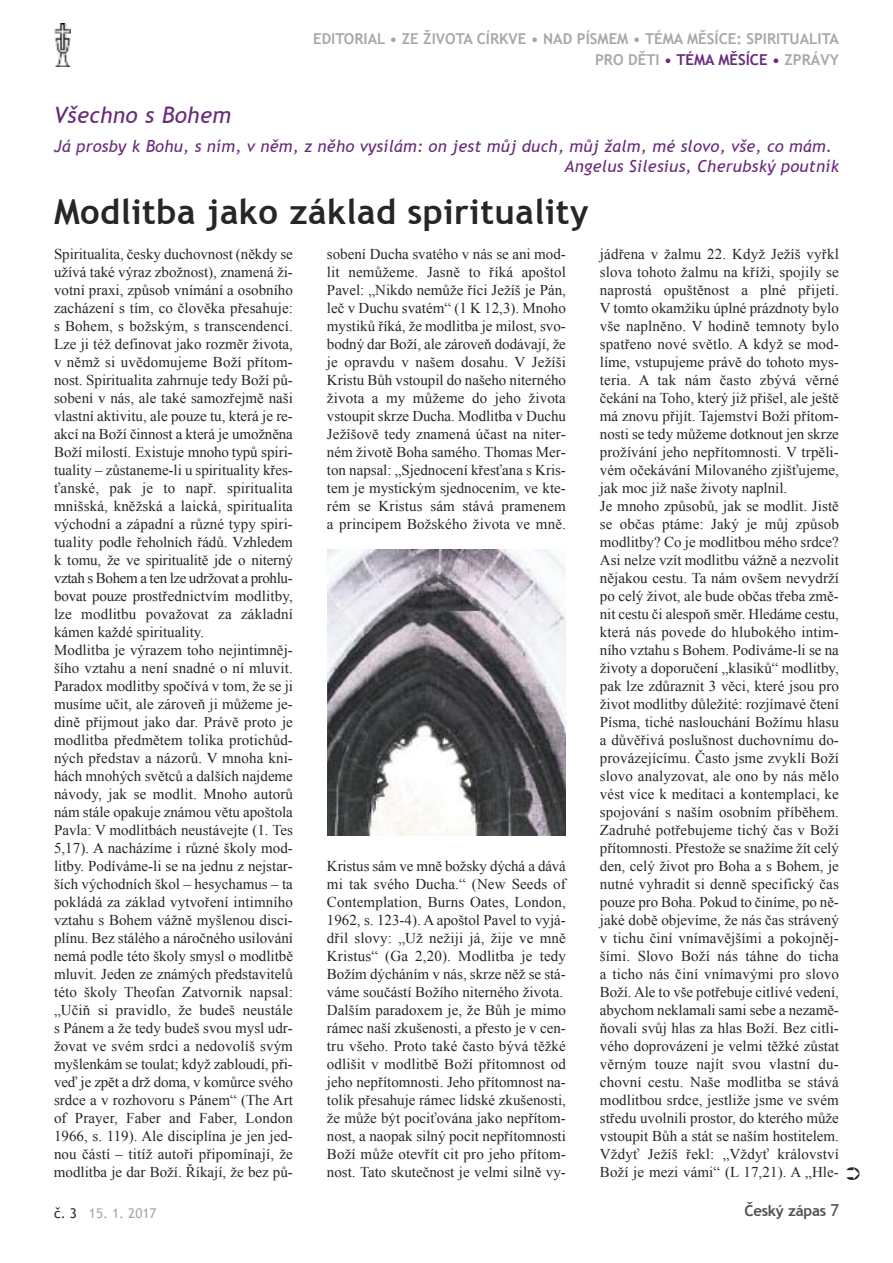
<style>
.page{position:relative;width:893px;height:1263px;background:#fff}
.page>*{position:absolute;margin:0;border:0;box-sizing:border-box;transform-origin:0 0}
.t1{font:700 34.5px "Trebuchet MS";letter-spacing:.015em;color:#272627}
.t2{font:italic 22.5px "Trebuchet MS";letter-spacing:.015em;color:#692b7c}
.t3{font:italic 16.5px/19.8px "Trebuchet MS";letter-spacing:.015em;color:#692b7c}
.t4{font:15px/18px "Times New Roman";color:#272627}
.t5{font:700 15px/21px "Trebuchet MS";color:#a9a8a9;text-align:right}
.t6{font:700 15px "Trebuchet MS";letter-spacing:-.015em;color:#525152}
.t7{font:13.5px "Trebuchet MS";color:#a9a8a9}
.s1{color:#692b7c}
.s2{color:#272627}
.s3{font-weight:400;font-size:16.5px}
</style>
<div class="page">
<img style="left:54px;top:23px;width:17px;height:44px">
<img style="left:327px;top:550px;width:239px;height:285px">
<p class="t5" style="left:313px;top:28px;width:527px">EDITORIAL • ZE ŽIVOTA CÍRKVE • NAD PÍSMEM • TÉMA MĚSÍCE: SPIRITUALITA<br>PRO DĚTI <span class="s1">• TÉMA MĚSÍCE •</span> ZPRÁVY</p>
<h2 class="t2" style="left:54px;top:102px;width:179px">Všechno s Bohem</h2>
<p class="t3" style="left:565px;top:136px;width:276px;text-indent:-511px">Já prosby k Bohu, s ním, v něm, z něho vysílám: on jest můj duch, můj žalm, mé slovo, vše, co mám.<br>Angelus Silesius, Cherubský poutník</p>
<h1 class="t1" style="left:54px;top:191px;width:536px">MODLITBA JAKO ZÁKLAD SPIRITUALITY</h1>
<p class="t4" style="left:54px;top:245px;width:240px">Spiritualita, česky duchovnost (někdy se užívá také výraz zbožnost), znamená ži&shy;votní praxi, způsob vnímání a osobního zacházení s tím, co člověka přesahuje: s Bohem, s božským, s transcendencí.<br>Lze ji též definovat jako rozměr života, v němž si uvědomujeme Boží přítom&shy;nost. Spiritualita zahrnuje tedy Boží pů&shy;sobení v nás, ale také samozřejmě naši vlastní aktivitu, ale pouze tu, která je re&shy;akcí na Boží činnost a která je umožněna Boží milostí. Existuje mnoho typů spiri&shy;tuality – zůstaneme-li u spirituality křes&shy;ťanské, pak je to např. spiritualita mnišská, kněžská a laická, spiritualita východní a západní a různé typy spiri&shy;tuality podle řeholních řádů. Vzhledem k tomu, že ve spiritualitě jde o niterný vztah s Bohem a ten lze udržovat a prohlu&shy;bovat pouze prostřednictvím modlitby, lze modlitbu považovat za základní kámen každé spirituality.<br>Modlitba je výrazem toho nejintimněj&shy;šího vztahu a není snadné o ní mluvit.<br>Paradox modlitby spočívá v tom, že se ji musíme učit, ale zároveň ji můžeme je&shy;dině přijmout jako dar. Právě proto je modlitba předmětem tolika protichůd&shy;ných představ a názorů. V mnoha kni&shy;hách mnohých světců a dalších najdeme návody, jak se modlit. Mnoho autorů nám stále opakuje známou větu apoštola Pavla: V modlitbách neustávejte (1. Tes 5,17). A nacházíme i různé školy mod&shy;litby. Podíváme-li se na jednu z nejstar&shy;ších východních škol – hesychamus – ta pokládá za základ vytvoření intimního vztahu s Bohem vážně myšlenou disci&shy;plínu. Bez stálého a náročného usilování nemá podle této školy smysl o modlitbě mluvit. Jeden ze známých představitelů této školy Theofan Zatvornik napsal: „Učiň si pravidlo, že budeš neustále s Pánem a že tedy budeš svou mysl udr&shy;žovat ve svém srdci a nedovolíš svým myšlenkám se toulat; když zabloudí, při&shy;veď je zpět a drž doma, v komůrce svého srdce a v rozhovoru s Pánem“ (The Art of Prayer, Faber and Faber, London 1966, s. 119). Ale disciplína je jen jed&shy;nou částí – titíž autoři připomínají, že modlitba je dar Boží. Říkají, že bez pů-</p>
<p class="t4" style="left:327px;top:245px;width:240px;text-align:justify">sobení Ducha svatého v nás se ani mod&shy;lit nemůžeme. Jasně to říká apoštol Pavel: „Nikdo nemůže říci Ježíš je Pán, leč v Duchu svatém“ (1 K 12,3). Mnoho mystiků říká, že modlitba je milost, svo&shy;bodný dar Boží, ale zároveň dodávají, že je opravdu v našem dosahu. V Ježíši Kristu Bůh vstoupil do našeho niterného života a my můžeme do jeho života vstoupit skrze Ducha. Modlitba v Duchu Ježíšově tedy znamená účast na niter&shy;ném životě Boha samého. Thomas Mer&shy;ton napsal: „Sjednocení křesťana s Kris&shy;tem je mystickým sjednocením, ve kte&shy;rém se Kristus sám stává pramenem a principem Božského života ve mně.</p>
<p class="t4" style="left:327px;top:857px;width:240px">Kristus sám ve mně božsky dýchá a dává mi tak svého Ducha.“ (New Seeds of Contemplation, Burns Oates, London, 1962, s. 123-4). A apoštol Pavel to vyjá&shy;dřil slovy: „Už nežiji já, žije ve mně Kristus“ (Ga 2,20). Modlitba je tedy Božím dýcháním v nás, skrze něž se stá&shy;váme součástí Božího niterného života.<br>Dalším paradoxem je, že Bůh je mimo rámec naší zkušenosti, a přesto je v cen&shy;tru všeho. Proto také často bývá těžké odlišit v modlitbě Boží přítomnost od jeho nepřítomnosti. Jeho přítomnost na&shy;tolik přesahuje rámec lidské zkušenosti, že může být pociťována jako nepřítom&shy;nost, a naopak silný pocit nepřítomnosti Boží může otevřít cit pro jeho přítom&shy;nost. Tato skutečnost je velmi silně vy-</p>
<p class="t4" style="left:600px;top:245px;width:240px">jádřena v žalmu 22. Když Ježíš vyřkl slova tohoto žalmu na kříži, spojily se naprostá opuštěnost a plné přijetí.<br>V tomto okamžiku úplné prázdnoty bylo vše naplněno. V hodině temnoty bylo spatřeno nové světlo. A když se mod&shy;líme, vstupujeme právě do tohoto mys&shy;teria. A tak nám často zbývá věrné čekání na Toho, který již přišel, ale ještě má znovu přijít. Tajemství Boží přítom&shy;nosti se tedy můžeme dotknout jen skrze prožívání jeho nepřítomnosti. V trpěli&shy;vém očekávání Milovaného zjišťujeme, jak moc již naše životy naplnil.<br>Je mnoho způsobů, jak se modlit. Jistě se občas ptáme: Jaký je můj způsob modlitby? Co je modlitbou mého srdce?<br>Asi nelze vzít modlitbu vážně a nezvolit nějakou cestu. Ta nám ovšem nevydrží po celý život, ale bude občas třeba změ&shy;nit cestu či alespoň směr. Hledáme cestu, která nás povede do hlubokého intim&shy;ního vztahu s Bohem. Podíváme-li se na životy a doporučení „klasiků“ modlitby, pak lze zdůraznit 3 věci, které jsou pro život modlitby důležité: rozjímavé čtení Písma, tiché naslouchání Božímu hlasu a důvěřivá poslušnost duchovnímu do&shy;provázejícímu. Často jsme zvyklí Boží slovo analyzovat, ale ono by nás mělo vést více k meditaci a kontemplaci, ke spojování s naším osobním příběhem.<br>Zadruhé potřebujeme tichý čas v Boží přítomnosti. Přestože se snažíme žít celý den, celý život pro Boha a s Bohem, je nutné vyhradit si denně specifický čas pouze pro Boha. Pokud to činíme, po ně&shy;jaké době objevíme, že nás čas strávený v tichu činí vnímavějšími a pokojněj&shy;šími. Slovo Boží nás táhne do ticha a ticho nás činí vnímavými pro slovo Boží. Ale to vše potřebuje citlivé vedení, abychom neklamali sami sebe a nezamě&shy;ňovali svůj hlas za hlas Boží. Bez citli&shy;vého doprovázení je velmi těžké zůstat věrným touze najít svou vlastní du&shy;chovní cestu. Naše modlitba se stává modlitbou srdce, jestliže jsme ve svém středu uvolnili prostor, do kterého může vstoupit Bůh a stát se naším hostitelem.<br>Vždyť Ježíš řekl: „Vždyť království Boží je mezi vámi“ (L 17,21). A „Hle-</p>
<p class="t7" style="left:54px;top:1205px;width:104px"><span class="s2">č. 3</span> 15. 1. 2017</p>
<p class="t6" style="left:744px;top:1202px;width:96px">ČESKÝ ZÁPAS <span class="s3">7</span></p>
</div>
